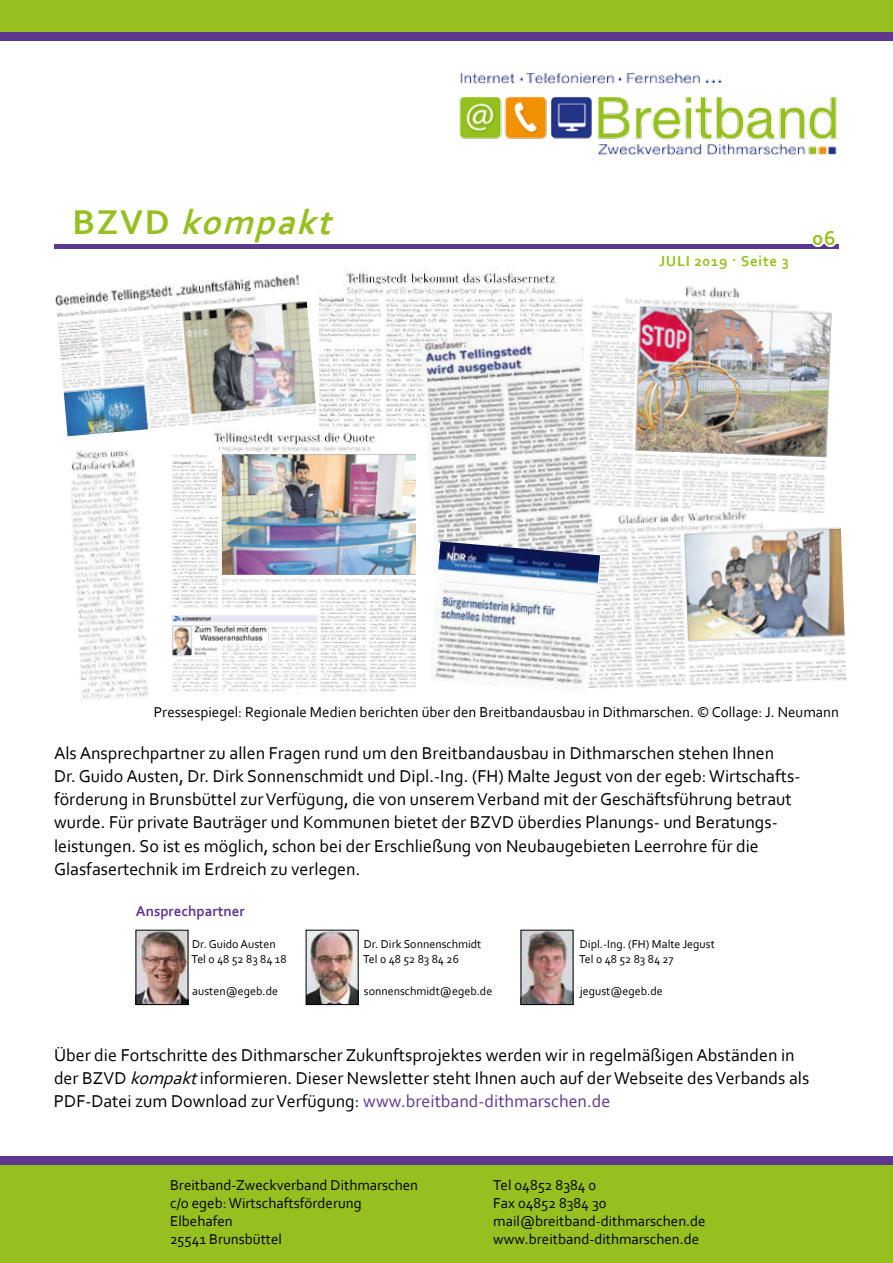
<style>
.page{position:relative;width:893px;height:1263px;background:#fff}
.page>*{position:absolute;margin:0;border:0;box-sizing:border-box;transform-origin:0 0}
.t1{font:italic 700 36px "Corbel";color:#95c01f}
.t2{font:700 21px "Corbel";color:#95c01f}
.t3{font:18px/23.2px "Corbel";color:#000}
.t4{font:15px/18px "Corbel";color:#000}
.t5{font:700 15px "Corbel";letter-spacing:.05em;color:#95c01f}
.t6{font:700 15px "Corbel";color:#5d388e}
.t7{font:12px "Corbel";color:#000}
.s1{font-style:normal}
.s2{font-style:italic}
.s3{color:#5d388e}
</style>
<div class="page">
<img style="left:319px;top:268px;width:264px;height:158px">
<img style="left:597px;top:514px;width:249px;height:174px">
<div style="left:0;top:1165px;width:893px;height:98px;background:#95c01f"></div>
<div style="left:0;top:1157px;width:893px;height:8px;background:#5d388e"></div>
<img style="left:459px;top:73px;width:378px;height:81px">
<div style="left:54px;top:244px;width:785px;height:5px;background:#5d388e"></div>
<div style="left:0;top:0;width:893px;height:32px;background:#95c01f"></div>
<div style="left:0;top:32px;width:893px;height:8px;background:#5d388e"></div>
<svg style="left:812px;top:244px;width:24px;height:3px"></svg>
<img style="left:138px;top:932px;width:48px;height:70px">
<img style="left:308px;top:932px;width:48px;height:70px">
<div style="left:306px;top:930px;width:52px;height:74px;border:1px solid #000"></div>
<img style="left:523px;top:932px;width:48px;height:70px">
<img style="left:55px;top:273px;width:262px;height:163px">
<img style="left:170px;top:427px;width:245px;height:266px">
<img style="left:70px;top:449px;width:79px;height:251px">
<img style="left:584px;top:286px;width:248px;height:228px">
<img style="left:420px;top:330px;width:177px;height:211px">
<img style="left:433px;top:541px;width:167px;height:150px">
<h1 class="t1" style="left:72px;top:200px;width:271px"><span class="s1">B Z V D</span> kompakt</h1>
<p class="t5" style="left:659px;top:252px;width:132px">JULI 2019 · Seite 3</p>
<p class="t2" style="left:812px;top:225px;width:25px">06</p>
<p class="t4" style="left:154px;top:703px;width:687px">Pressespiegel: Regionale Medien berichten über den Breitbandausbau in Dithmarschen. © Collage: J. Neumann</p>
<p class="t3" style="left:54px;top:741px;width:748px">Als Ansprechpartner zu allen Fragen rund um den Breitbandausbau in Dithmarschen stehen Ihnen Dr. Guido Austen, Dr. Dirk Sonnenschmidt und Dipl.-Ing. (FH) Malte Jegust von der egeb: Wirtschafts&shy;förderung in Brunsbüttel zur Verfügung, die von unserem Verband mit der Geschäftsführung betraut wurde. Für private Bauträger und Kommunen bietet der BZVD überdies Planungs- und Beratungs&shy;leistungen. So ist es möglich, schon bei der Erschließung von Neubaugebieten Leerrohre für die Glasfasertechnik im Erdreich zu verlegen.</p>
<p class="t6" style="left:136px;top:902px;width:110px">Ansprechpartner</p>
<p class="t7" style="left:192px;top:937px;width:85px">Dr. Guido Austen</p>
<p class="t7" style="left:364px;top:937px;width:119px">Dr. Dirk Sonnenschmidt</p>
<p class="t7" style="left:580px;top:937px;width:136px">Dipl.-Ing. (FH) Malte Jegust</p>
<p class="t7" style="left:191px;top:951px;width:97px">Tel 0 48 52 83 84 18</p>
<p class="t7" style="left:363px;top:951px;width:97px">Tel 0 48 52 83 84 26</p>
<p class="t7" style="left:579px;top:951px;width:96px">Tel 0 48 52 83 84 27</p>
<p class="t7" style="left:192px;top:984px;width:87px">austen@egeb.de</p>
<p class="t7" style="left:364px;top:984px;width:130px">sonnenschmidt@egeb.de</p>
<p class="t7" style="left:580px;top:984px;width:84px">jegust@egeb.de</p>
<p class="t3" style="left:54px;top:1043px;width:757px">Über die Fortschritte des Dithmarscher Zukunftsprojektes werden wir in regelmäßigen Abständen in der BZVD <span class="s2">kompakt</span>informieren. Dieser Newsletter steht Ihnen auch auf der Webseite des Verbands als<br>PDF-Datei zum Download zur Verfügung: <span class="s3">www.breitband-dithmarschen.de</span></p>
<p class="t4" style="left:170px;top:1175px;width:250px">Breitband-Zweckverband Dithmarschen c/o egeb: Wirtschaftsförderung<br>Elbehafen<br>25541 Brunsbüttel</p>
<p class="t4" style="left:493px;top:1175px;width:214px">Tel 04852 8384 0<br>Fax 04852 8384 30 mail@breitband-dithmarschen.de www.breitband-dithmarschen.de</p>
</div>
